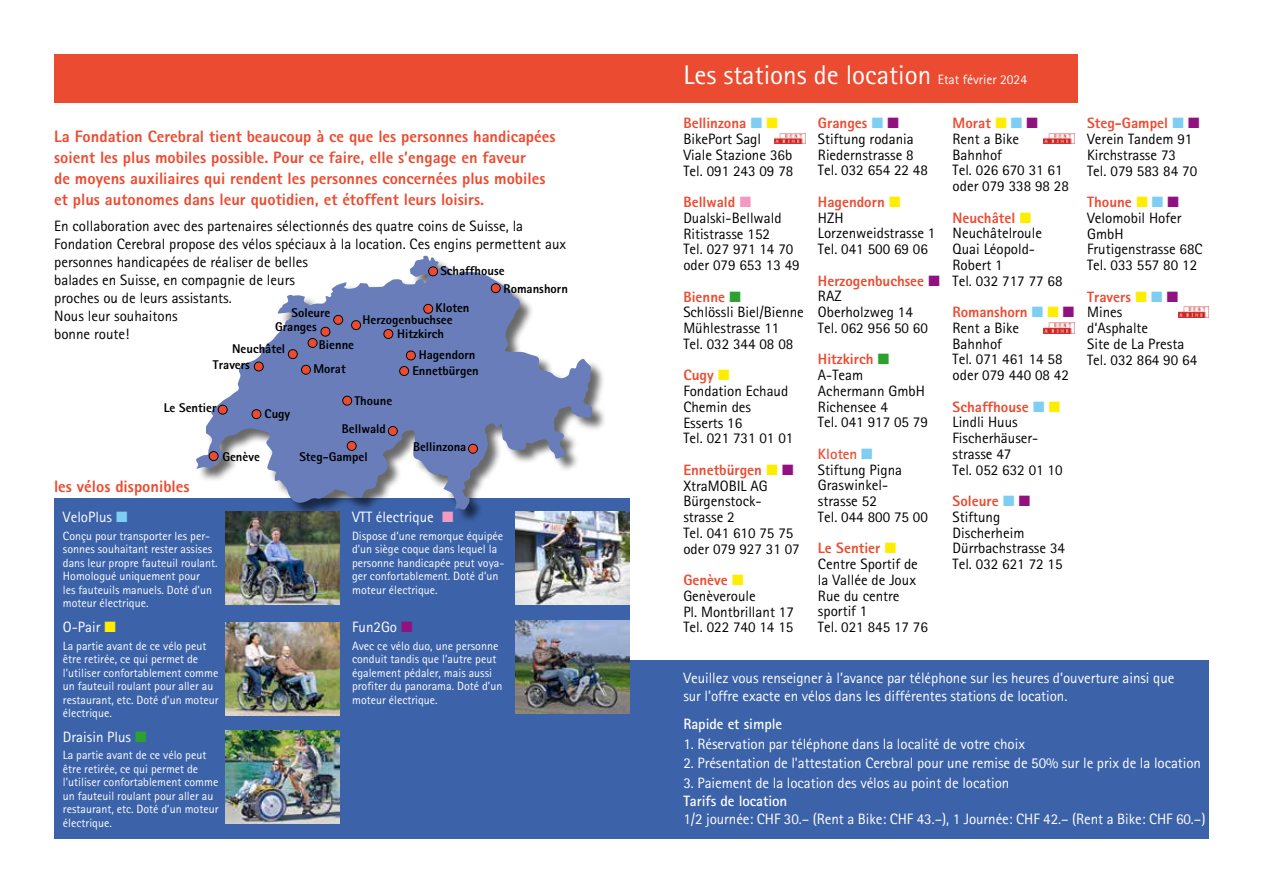
<style>
.page{position:relative;width:1263px;height:893px;background:#fff}
.page>*{position:absolute;margin:0;border:0;box-sizing:border-box;transform-origin:0 0}
.t1{font:27px "Rotis Sans Serif";color:#fff}
.t2{font:800 16.5px/21px "Rotis Sans Serif";color:#eb4b30}
.t3{font:15px/15.8px "Rotis Sans Serif";color:#000}
.t4{font:15px/18px "Rotis Sans Serif";letter-spacing:-.005em;color:#fff}
.t5{font:700 15px "Rotis Sans Serif";letter-spacing:-.005em;color:#fff}
.t6{font:13.5px "Rotis Sans Serif";color:#fff}
.t7{font:800 12.6px/15.9px "Rotis Sans Serif";color:#000;text-align:center}
.t8{font:12px/13.5px "Rotis Sans Serif";color:#fff}
.s1{color:#7dcef2}
.s2{color:#ffed00}
.s3{color:#2da12e}
.s4{color:#f39ac0}
.s5{color:#911180}
.s6{font-weight:800;color:#eb4b30}
.s7{font-weight:700;color:#eb4b30}
</style>
<div class="page">
<div style="left:54px;top:54px;width:1024px;height:48px;background:#eb4b30"></div>
<div style="left:629px;top:660px;width:580px;height:179px;background:#3c63aa"></div>
<div style="left:54px;top:499px;width:575px;height:340px;background:#3c63aa"></div>
<img style="left:225px;top:524px;width:114px;height:81px">
<div style="left:197px;top:256px;width:409px;height:268px;background:#000;opacity:.59"></div>
<svg style="left:196px;top:256px;width:396px;height:254px;fill:#687dba"></svg>
<svg style="left:308px;top:315px;width:35px;height:33px"></svg>
<svg style="left:351px;top:320px;width:10px;height:10px"></svg>
<svg style="left:209px;top:451px;width:10px;height:10px"></svg>
<svg style="left:347px;top:441px;width:10px;height:10px"></svg>
<svg style="left:218px;top:405px;width:10px;height:10px"></svg>
<svg style="left:251px;top:409px;width:10px;height:10px"></svg>
<svg style="left:254px;top:362px;width:10px;height:9px"></svg>
<svg style="left:342px;top:396px;width:10px;height:10px"></svg>
<svg style="left:301px;top:365px;width:10px;height:10px"></svg>
<svg style="left:288px;top:349px;width:10px;height:10px"></svg>
<svg style="left:388px;top:426px;width:10px;height:10px"></svg>
<svg style="left:468px;top:444px;width:10px;height:10px"></svg>
<svg style="left:399px;top:366px;width:10px;height:10px"></svg>
<svg style="left:406px;top:350px;width:10px;height:10px"></svg>
<svg style="left:383px;top:329px;width:10px;height:10px"></svg>
<svg style="left:423px;top:304px;width:10px;height:10px"></svg>
<svg style="left:491px;top:283px;width:10px;height:10px"></svg>
<svg style="left:428px;top:266px;width:10px;height:10px"></svg>
<img style="left:515px;top:511px;width:114px;height:94px">
<img style="left:225px;top:622px;width:114px;height:94px">
<img style="left:515px;top:620px;width:114px;height:94px">
<img style="left:225px;top:730px;width:114px;height:94px">
<img style="left:774px;top:133px;width:31px;height:11px">
<img style="left:1044px;top:323px;width:30px;height:10px">
<img style="left:1178px;top:307px;width:31px;height:10px">
<img style="left:1044px;top:133px;width:30px;height:11px">
<p class="t2" style="left:54px;top:126px;width:503px">La Fondation Cerebral tient beaucoup à ce que les personnes handicapées soient les plus mobiles possible. Pour ce faire, elle s’engage en faveur<br>de moyens auxiliaires qui rendent les personnes concernées plus mobiles et plus autonomes dans leur quotidien, et étoffent leurs loisirs.</p>
<p class="t3" style="left:54px;top:216px;width:513px;line-height:18px">En collaboration avec des partenaires sélectionnés des quatre coins de Suisse, la Fondation Cerebral propose des vélos spéciaux à la location. Ces engins permettent aux personnes handicapées de réaliser de belles<br>balades en Suisse, en compagnie de leurs<br>proches ou de leurs assistants.<br>Nous leur souhaitons<br>bonne route!</p>
<p class="t7" style="left:504px;top:261px;width:66px;line-height:18px;text-align:left;text-indent:-63px">Schaffhouse<br>Romanshorn</p>
<p class="t7" style="left:435px;top:300px;width:36px">Kloten</p>
<p class="t7" style="left:412px;top:347px;width:68px">Hagendorn<br>Ennetbürgen</p>
<p class="t7" style="left:291px;top:305px;width:40px">Soleure</p>
<p class="t7" style="left:363px;top:311px;width:91px">Herzogenbuchsee</p>
<p class="t7" style="left:275px;top:319px;width:43px">Granges</p>
<p class="t7" style="left:397px;top:326px;width:48px">Hitzkirch</p>
<p class="t7" style="left:319px;top:336px;width:37px">Bienne</p>
<p class="t7" style="left:232px;top:341px;width:55px">Neuchâtel</p>
<p class="t7" style="left:213px;top:356px;width:39px">Travers</p>
<p class="t7" style="left:313px;top:361px;width:34px">Morat</p>
<p class="t7" style="left:164px;top:400px;width:54px">Le Sentier</p>
<p class="t7" style="left:265px;top:405px;width:27px">Cugy</p>
<p class="t7" style="left:354px;top:392px;width:39px">Thoune</p>
<p class="t7" style="left:342px;top:421px;width:45px">Bellwald</p>
<p class="t7" style="left:222px;top:448px;width:39px">Genève</p>
<p class="t7" style="left:299px;top:448px;width:70px">Steg-Gampel</p>
<p class="t7" style="left:413px;top:439px;width:55px">Bellinzona</p>
<p class="t2" style="left:54px;top:476px;width:137px">les vélos disponibles</p>
<p class="t4" style="left:63px;top:508px;width:66px">VeloPlus <span class="s1">■</span></p>
<p class="t8" style="left:63px;top:529px;width:156px">Conçu pour transporter les per&shy;sonnes souhaitant rester assises dans leur propre fauteuil roulant.<br>Homologué uniquement pour<br>les fauteuils manuels. Doté d’un moteur électrique.</p>
<p class="t4" style="left:63px;top:618px;width:55px">O-Pair <span class="s2">■</span></p>
<p class="t8" style="left:63px;top:639px;width:157px">La partie avant de ce vélo peut être retirée, ce qui permet de l’utiliser confortablement comme un fauteuil roulant pour aller au restaurant, etc. Doté d’un moteur électrique.</p>
<p class="t4" style="left:63px;top:727px;width:85px">Draisin Plus <span class="s3">■</span></p>
<p class="t8" style="left:63px;top:748px;width:157px">La partie avant de ce vélo peut être retirée, ce qui permet de l’utiliser confortablement comme un fauteuil roulant pour aller au restaurant, etc. Doté d’un moteur électrique.</p>
<p class="t4" style="left:352px;top:508px;width:103px">VTT électrique <span class="s4">■</span></p>
<p class="t8" style="left:352px;top:529px;width:154px">Dispose d’une remorque équipée d’un siège coque dans lequel la personne handicapée peut voya&shy;ger confortablement. Doté d’un moteur électrique.</p>
<p class="t4" style="left:352px;top:618px;width:62px">Fun2Go <span class="s5">■</span></p>
<p class="t8" style="left:352px;top:639px;width:152px">Avec ce vélo duo, une personne conduit tandis que l’autre peut également pédaler, mais aussi profiter du panorama. Doté d’un moteur électrique.</p>
<h1 class="t1" style="left:683px;top:59px;width:249px">Les stations de location</h1>
<p class="t6" style="left:938px;top:71px;width:91px">Etat février 2024</p>
<p class="t3" style="left:683px;top:115px;width:111px"><span class="s6">Bellinzona</span> <span class="s1">■</span> <span class="s2">■<br></span>BikePort Sagl<br>Viale Stazione 36b<br>Tel. 091 243 09 78</p>
<p class="t3" style="left:683px;top:194px;width:118px"><span class="s6">Bellwald</span> <span class="s4">■<br></span>Dualski-Bellwald<br>Ritistrasse 152<br>Tel. 027 971 14 70 oder 079 653 13 49</p>
<p class="t3" style="left:683px;top:289px;width:122px"><span class="s6">Bienne</span> <span class="s3">■<br></span>Schlössli Biel/Bienne<br>Mühlestrasse 11<br>Tel. 032 344 08 08</p>
<p class="t3" style="left:683px;top:367px;width:111px"><span class="s6">Cugy</span> <span class="s2">■<br></span>Fondation Echaud<br>Chemin des<br>Esserts 16<br>Tel. 021 731 01 01</p>
<p class="t3" style="left:683px;top:462px;width:118px"><span class="s6">Ennetbürgen</span> <span class="s2">■</span> <span class="s5">■<br></span>XtraMOBIL AG<br>Bürgenstock&shy;strasse 2<br>Tel. 041 610 75 75 oder 079 927 31 07</p>
<p class="t3" style="left:683px;top:572px;width:112px"><span class="s6">Genève</span> <span class="s2">■<br></span>Genèveroule<br>Pl. Montbrillant 17<br>Tel. 022 740 14 15</p>
<p class="t3" style="left:818px;top:115px;width:111px"><span class="s6">Granges</span> <span class="s1">■</span> <span class="s5">■<br></span>Stiftung rodania<br>Riedernstrasse 8<br>Tel. 032 654 22 48</p>
<p class="t3" style="left:818px;top:194px;width:119px"><span class="s6">Hagendorn</span> <span class="s2">■<br></span>HZH<br>Lorzenweidstrasse 1<br>Tel. 041 500 69 06</p>
<p class="t3" style="left:818px;top:273px;width:123px"><span class="s6">Herzogenbuchsee</span> <span class="s5">■<br></span>RAZ<br>Oberholzweg 14<br>Tel. 062 956 50 60</p>
<p class="t3" style="left:818px;top:351px;width:111px"><span class="s6">Hitzkirch</span> <span class="s3">■<br></span>A-Team<br>Achermann GmbH<br>Richensee 4<br>Tel. 041 917 05 79</p>
<p class="t3" style="left:818px;top:446px;width:111px"><span class="s7">Kloten</span> <span class="s1">■<br></span>Stiftung Pigna<br>Graswinkel&shy;strasse 52<br>Tel. 044 800 75 00</p>
<p class="t3" style="left:818px;top:540px;width:111px"><span class="s6">Le Sentier</span> <span class="s2">■<br></span>Centre Sportif de la Vallée de Joux<br>Rue du centre sportif 1<br>Tel. 021 845 17 76</p>
<p class="t3" style="left:952px;top:115px;width:118px"><span class="s6">Morat</span> <span class="s2">■</span> <span class="s1">■</span> <span class="s5">■<br></span>Rent a Bike<br>Bahnhof<br>Tel. 026 670 31 61 oder 079 338 98 28</p>
<p class="t3" style="left:952px;top:210px;width:111px"><span class="s6">Neuchâtel</span> <span class="s2">■<br></span>Neuchâtelroule<br>Quai Léopold-<br>Robert 1<br>Tel. 032 717 77 68</p>
<p class="t3" style="left:952px;top:304px;width:123px"><span class="s6">Romanshorn</span> <span class="s1">■</span> <span class="s2">■</span> <span class="s5">■<br></span>Rent a Bike<br>Bahnhof<br>Tel. 071 461 14 58 oder 079 440 08 42</p>
<p class="t3" style="left:952px;top:399px;width:111px"><span class="s6">Schaffhouse</span> <span class="s1">■</span> <span class="s2">■<br></span>Lindli Huus<br>Fischerhäuser&shy;strasse 47<br>Tel. 052 632 01 10</p>
<p class="t3" style="left:952px;top:493px;width:114px"><span class="s6">Soleure</span> <span class="s1">■</span> <span class="s5">■<br></span>Stiftung<br>Discherheim<br>Dürrbachstrasse 34<br>Tel. 032 621 72 15</p>
<p class="t3" style="left:1087px;top:115px;width:114px"><span class="s6">Steg-Gampel</span> <span class="s1">■</span> <span class="s5">■<br></span>Verein Tandem 91<br>Kirchstrasse 73<br>Tel. 079 583 84 70</p>
<p class="t3" style="left:1087px;top:194px;width:117px"><span class="s6">Thoune</span> <span class="s2">■</span> <span class="s1">■</span> <span class="s5">■<br></span>Velomobil Hofer<br>GmbH<br>Frutigenstrasse 68C<br>Tel. 033 557 80 12</p>
<p class="t3" style="left:1087px;top:289px;width:111px"><span class="s6">Travers</span> <span class="s2">■</span> <span class="s1">■</span> <span class="s5">■<br></span>Mines<br>d‘Asphalte<br>Site de La Presta<br>Tel. 032 864 90 64</p>
<p class="t4" style="left:683px;top:668px;width:492px">Veuillez vous renseigner à l’avance par téléphone sur les heures d’ouverture ainsi que sur l’offre exacte en vélos dans les différentes stations de location.</p>
<p class="t5" style="left:683px;top:715px;width:100px">Rapide et simple</p>
<p class="t4" style="left:683px;top:734px;width:343px">1. Réservation par téléphone dans la localité de votre choix</p>
<p class="t4" style="left:683px;top:754px;width:519px">2. Présentation de l’attestation Cerebral pour une remise de 50% sur le prix de la location</p>
<p class="t4" style="left:683px;top:773px;width:328px">3. Paiement de la location des vélos au point de location</p>
<p class="t5" style="left:683px;top:791px;width:106px">Tarifs de location</p>
<p class="t4" style="left:683px;top:809px;width:524px">1/2 journée: CHF 30.– (Rent a Bike: CHF 43.–), 1 Journée: CHF 42.– (Rent a Bike: CHF 60.–)</p>
</div>
